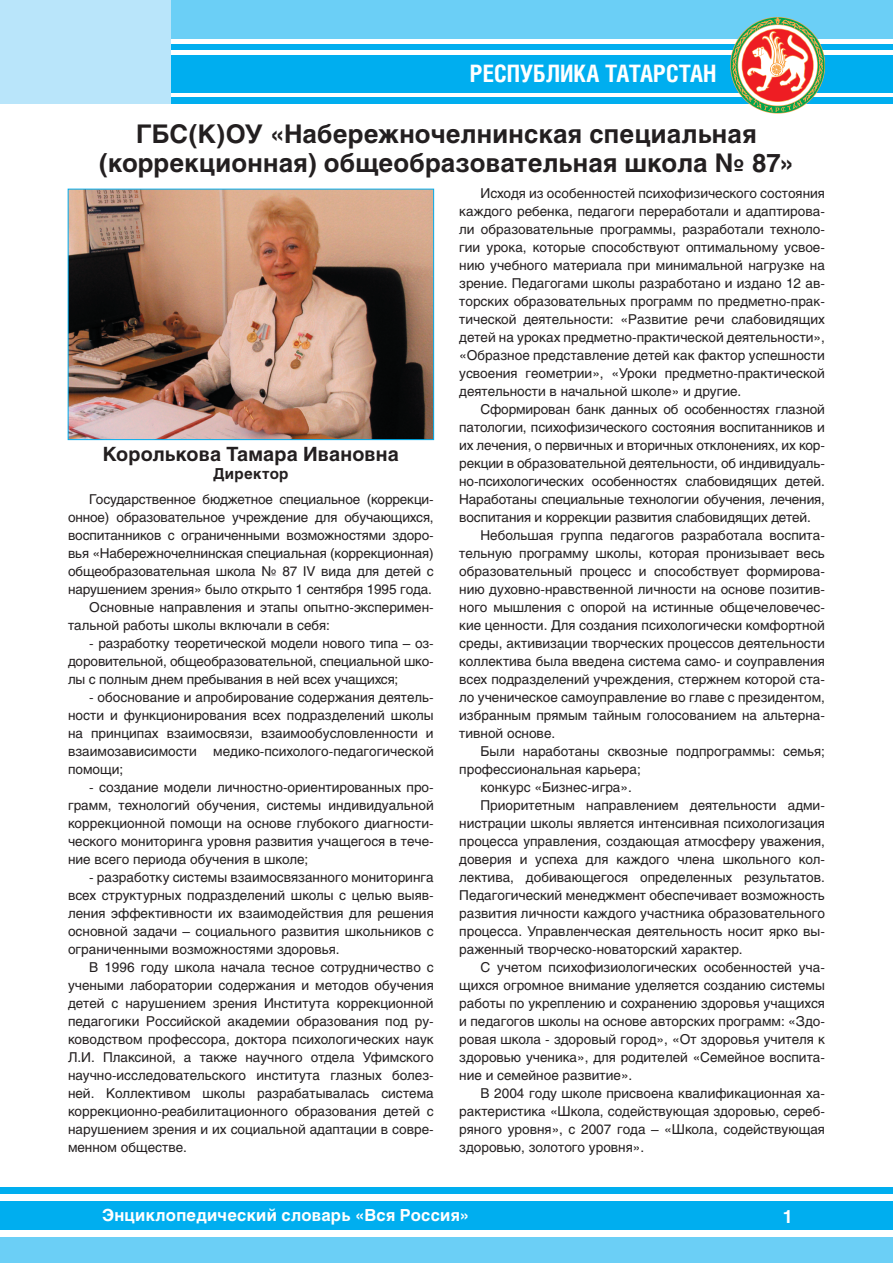
<style>
.page{position:relative;width:893px;height:1263px;background:#fff}
.page>*{position:absolute;margin:0;border:0;box-sizing:border-box;transform-origin:0 0}
.t1{font:700 25.5px/28.5px "Helios";letter-spacing:.01em;color:#231f20;text-align:center}
.t2{font:700 24px "Helios Cond";color:#fff}
.t3{font:700 19.5px "Helios";letter-spacing:.01em;color:#231f20}
.t4{font:700 18px "Helios";color:#fff}
.t5{font:700 16.5px "Helios";letter-spacing:.015em;color:#fff}
.t6{font:700 15px "Helios";letter-spacing:.02em;color:#231f20}
.t7{font:13.5px/18px "Helios";color:#231f20;text-align:justify}
</style>
<div class="page">
<div style="left:0;top:1237px;width:893px;height:26px;background:#6bcff6"></div>
<div style="left:0;top:1188px;width:893px;height:6px;background:#00aeef"></div>
<div style="left:0;top:1201px;width:893px;height:29px;background:#00aeef"></div>
<div style="left:0;top:0;width:893px;height:38px;background:#6bcff6"></div>
<div style="left:0;top:44px;width:893px;height:6px;background:#00aeef"></div>
<div style="left:0;top:97px;width:893px;height:6px;background:#00aeef"></div>
<div style="left:0;top:55px;width:893px;height:38px;background:#00aeef"></div>
<div style="left:0;top:0;width:170px;height:103px;background:#b9e5fa"></div>
<svg style="left:731px;top:18px;width:93px;height:95px"></svg>
<img style="left:70px;top:191px;width:362px;height:247px">
<div style="left:68px;top:189px;width:366px;height:251px;border:1px solid #00aeef"></div>
<h2 class="t2" style="left:470px;top:59px;width:248px">РЕСПУБЛИКА ТАТАРСТАН</h2>
<h1 class="t1" style="left:99px;top:120px;width:696px">ГБС(К)ОУ «Набережночелнинская специальная (коррекционная) общеобразовательная школа No 87»</h1>
<h3 class="t3" style="left:103px;top:442px;width:297px">Королькова Тамара Ивановна</h3>
<p class="t6" style="left:213px;top:464px;width:77px">Директор</p>
<p class="t7" style="left:89px;top:490px;width:346px">Государственное бюджетное специальное (коррекци-</p>
<p class="t7" style="left:68px;top:508px;width:367px">онное) образовательное учреждение для обучающихся,</p>
<p class="t7" style="left:68px;top:526px;width:367px">воспитанников с ограниченными возможностями здоро-</p>
<p class="t7" style="left:68px;top:544px;width:367px">вья «Набережночелнинская специальная (коррекционная)</p>
<p class="t7" style="left:68px;top:562px;width:367px">общеобразовательная школа No 87 IV вида для детей с</p>
<p class="t7" style="left:68px;top:580px;width:365px">нарушением зрения» было открыто 1 сентября 1995 года.</p>
<p class="t7" style="left:89px;top:598px;width:346px">Основные направления и этапы опытно-эксперимен-</p>
<p class="t7" style="left:68px;top:616px;width:263px">тальной работы школы включали в себя:</p>
<p class="t7" style="left:68px;top:634px;width:367px;text-indent:21px">- разработку теоретической модели нового типа – оз&shy;доровительной, общеобразовательной, специальной шко&shy;лы с полным днем пребывания в ней всех учащихся;</p>
<p class="t7" style="left:68px;top:688px;width:367px;text-indent:21px">- обоснование и апробирование содержания деятель&shy;ности и функционирования всех подразделений школы на принципах взаимосвязи, взаимообусловленности и взаимозависимости медико-психолого-педагогической помощи;</p>
<p class="t7" style="left:68px;top:778px;width:367px;text-indent:21px">- создание модели личностно-ориентированных про&shy;грамм, технологий обучения, системы индивидуальной коррекционной помощи на основе глубокого диагности&shy;ческого мониторинга уровня развития учащегося в тече&shy;ние всего периода обучения в школе;</p>
<p class="t7" style="left:68px;top:868px;width:367px;text-indent:21px">- разработку системы взаимосвязанного мониторинга всех структурных подразделений школы с целью выяв&shy;ления эффективности их взаимодействия для решения основной задачи – социального развития школьников с ограниченными возможностями здоровья.</p>
<p class="t7" style="left:68px;top:958px;width:367px;text-indent:21px">В 1996 году школа начала тесное сотрудничество с учеными лаборатории содержания и методов обучения детей с нарушением зрения Института коррекционной педагогики Российской академии образования под ру&shy;ководством профессора, доктора психологических наук Л.И. Плаксиной, а также научного отдела Уфимского научно-исследовательского института глазных болез&shy;ней. Коллективом школы разрабатывалась система коррекционно-реабилитационного образования детей с нарушением зрения и их социальной адаптации в совре&shy;менном обществе.</p>
<p class="t7" style="left:459px;top:184px;width:367px;text-indent:21px">Исходя из особенностей психофизического состояния каждого ребенка, педагоги переработали и адаптирова&shy;ли образовательные программы, разработали техноло&shy;гии урока, которые способствуют оптимальному усвое&shy;нию учебного материала при минимальной нагрузке на зрение. Педагогами школы разработано и издано 12 ав&shy;торских образовательных программ по предметно-прак&shy;тической деятельности: «Развитие речи слабовидящих детей на уроках предметно-практической деятельности», «Образное представление детей как фактор успешности усвоения геометрии», «Уроки предметно-практической деятельности в начальной школе» и другие.</p>
<p class="t7" style="left:459px;top:400px;width:367px;text-indent:21px">Сформирован банк данных об особенностях глазной патологии, психофизического состояния воспитанников и их лечения, о первичных и вторичных отклонениях, их кор&shy;рекции в образовательной деятельности, об индивидуаль&shy;но-психологических особенностях слабовидящих детей.<br>Наработаны специальные технологии обучения, лечения, воспитания и коррекции развития слабовидящих детей.</p>
<p class="t7" style="left:459px;top:526px;width:367px;text-indent:21px">Небольшая группа педагогов разработала воспита&shy;тельную программу школы, которая пронизывает весь образовательный процесс и способствует формирова&shy;нию духовно-нравственной личности на основе позитив&shy;ного мышления с опорой на истинные общечеловечес&shy;кие ценности. Для создания психологически комфортной среды, активизации творческих процессов деятельности коллектива была введена система само- и соуправления всех подразделений учреждения, стержнем которой ста&shy;ло ученическое самоуправление во главе с президентом, избранным прямым тайным голосованием на альтерна&shy;тивной основе.</p>
<p class="t7" style="left:480px;top:742px;width:346px">Были наработаны сквозные подпрограммы: семья;</p>
<p class="t7" style="left:459px;top:760px;width:183px">профессиональная карьера;</p>
<p class="t7" style="left:480px;top:778px;width:153px">конкурс «Бизнес-игра».</p>
<p class="t7" style="left:480px;top:796px;width:346px">Приоритетным направлением деятельности адми-</p>
<p class="t7" style="left:459px;top:814px;width:367px">нистрации школы является интенсивная психологизация</p>
<p class="t7" style="left:459px;top:832px;width:367px">процесса управления, создающая атмосферу уважения,</p>
<p class="t7" style="left:459px;top:850px;width:367px">доверия и успеха для каждого члена школьного кол-</p>
<p class="t7" style="left:459px;top:868px;width:367px">лектива, добивающегося определенных результатов.</p>
<p class="t7" style="left:459px;top:886px;width:367px">Педагогический менеджмент обеспечивает возможность</p>
<p class="t7" style="left:459px;top:904px;width:367px">развития личности каждого участника образовательного</p>
<p class="t7" style="left:459px;top:922px;width:367px">процесса. Управленческая деятельность носит ярко вы-</p>
<p class="t7" style="left:459px;top:940px;width:285px">раженный творческо-новаторский характер.</p>
<p class="t7" style="left:480px;top:958px;width:346px">С учетом психофизиологических особенностей уча-</p>
<p class="t7" style="left:459px;top:976px;width:367px">щихся огромное внимание уделяется созданию системы</p>
<p class="t7" style="left:459px;top:994px;width:367px">работы по укреплению и сохранению здоровья учащихся</p>
<p class="t7" style="left:459px;top:1012px;width:367px">и педагогов школы на основе авторских программ: «Здо-</p>
<p class="t7" style="left:459px;top:1030px;width:367px">ровая школа - здоровый город», «От здоровья учителя к</p>
<p class="t7" style="left:459px;top:1048px;width:367px">здоровью ученика», для родителей «Семейное воспита-</p>
<p class="t7" style="left:459px;top:1066px;width:175px">ние и семейное развитие».</p>
<p class="t7" style="left:480px;top:1084px;width:346px">В 2004 году школе присвоена квалификационная ха-</p>
<p class="t7" style="left:459px;top:1102px;width:367px">рактеристика «Школа, содействующая здоровью, сереб-</p>
<p class="t7" style="left:459px;top:1120px;width:367px">ряного уровня», с 2007 года – «Школа, содействующая</p>
<p class="t7" style="left:459px;top:1138px;width:186px">здоровью, золотого уровня».</p>
<p class="t5" style="left:102px;top:1205px;width:369px">Энциклопедический словарь «Вся Россия»</p>
<h3 class="t4" style="left:783px;top:1206px;width:12px">1</h3>
</div>
